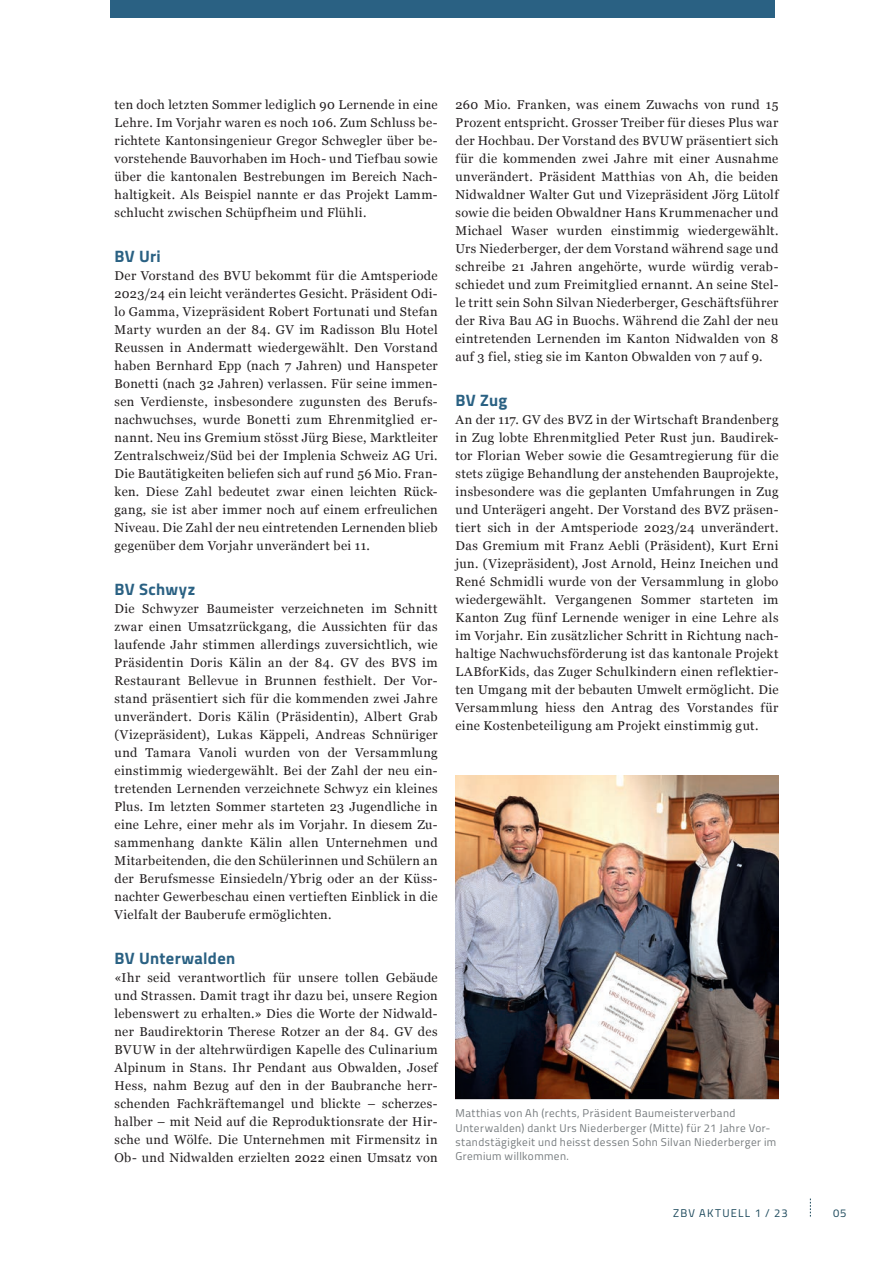
<style>
.page{position:relative;width:893px;height:1263px;background:#fff}
.page>*{position:absolute;margin:0;border:0;box-sizing:border-box;transform-origin:0 0}
.t1{font:700 16.5px "Titillium";letter-spacing:.015em;color:#2a6183}
.t2{font:12.75px/18px "Georgia";letter-spacing:.025em;color:#231f20;text-align:justify}
.t3{font:11.25px/14.2px "Titillium";letter-spacing:.035em;color:#757a7d}
.t4{font:11.25px "Titillium";letter-spacing:.1em;color:#1a475a}
</style>
<div class="page">
<svg style="left:810px;top:1198px;width:1px;height:18px"></svg>
<div style="left:111px;top:0;width:664px;height:18px;background:#2a6183"></div>
<img style="left:455px;top:775px;width:323px;height:324px">
<p class="t2" style="left:115px;top:95px;width:325px">ten doch letzten Sommer lediglich 90 Lernende in eine Lehre. Im Vorjahr waren es noch 106. Zum Schluss be&shy;richtete Kantonsingenieur Gregor Schwegler über be&shy;vorstehende Bauvorhaben im Hoch- und Tiefbau sowie über die kantonalen Bestrebungen im Bereich Nach&shy;haltigkeit. Als Beispiel nannte er das Projekt Lamm&shy;schlucht zwischen Schüpfheim und Flühli.</p>
<p class="t1" style="left:115px;top:244px;width:48px">BV Uri</p>
<p class="t2" style="left:115px;top:266px;width:325px">Der Vorstand des BVU bekommt für die Amtsperiode 2023/24 ein leicht verändertes Gesicht. Präsident Odi&shy;lo Gamma, Vizepräsident Robert Fortunati und Stefan Marty wurden an der 84. GV im Radisson Blu Hotel Reussen in Andermatt wiedergewählt. Den Vorstand haben Bernhard Epp (nach 7 Jahren) und Hanspeter Bonetti (nach 32 Jahren) verlassen. Für seine immen&shy;sen Verdienste, insbesondere zugunsten des Berufs&shy;nachwuchses, wurde Bonetti zum Ehrenmitglied er&shy;nannt. Neu ins Gremium stösst Jürg Biese, Marktleiter Zentralschweiz/Süd bei der Implenia Schweiz AG Uri.<br>Die Bautätigkeiten beliefen sich auf rund 56 Mio. Fran&shy;ken. Diese Zahl bedeutet zwar einen leichten Rück&shy;gang, sie ist aber immer noch auf einem erfreulichen Niveau. Die Zahl der neu eintretenden Lernenden blieb gegenüber dem Vorjahr unverändert bei 11.</p>
<p class="t1" style="left:115px;top:577px;width:82px">BV Schwyz</p>
<p class="t2" style="left:115px;top:599px;width:325px">Die Schwyzer Baumeister verzeichneten im Schnitt zwar einen Umsatzrückgang, die Aussichten für das laufende Jahr stimmen allerdings zuversichtlich, wie Präsidentin Doris Kälin an der 84. GV des BVS im Restaurant Bellevue in Brunnen festhielt. Der Vor&shy;stand präsentiert sich für die kommenden zwei Jahre unverändert. Doris Kälin (Präsidentin), Albert Grab (Vizepräsident), Lukas Käppeli, Andreas Schnüriger und Tamara Vanoli wurden von der Versammlung einstimmig wiedergewählt. Bei der Zahl der neu ein&shy;tretenden Lernenden verzeichnete Schwyz ein kleines Plus. Im letzten Sommer starteten 23 Jugendliche in eine Lehre, einer mehr als im Vorjahr. In diesem Zu&shy;sammenhang dankte Kälin allen Unternehmen und Mitarbeitenden, die den Schülerinnen und Schülern an der Berufsmesse Einsiedeln/Ybrig oder an der Küss&shy;nachter Gewerbeschau einen vertieften Einblick in die Vielfalt der Bauberufe ermöglichten.</p>
<p class="t1" style="left:115px;top:946px;width:122px">BV Unterwalden</p>
<p class="t2" style="left:115px;top:968px;width:325px">«Ihr seid verantwortlich für unsere tollen Gebäude und Strassen. Damit tragt ihr dazu bei, unsere Region lebenswert zu erhalten.» Dies die Worte der Nidwald&shy;ner Baudirektorin Therese Rotzer an der 84. GV des BVUW in der altehrwürdigen Kapelle des Culinarium Alpinum in Stans. Ihr Pendant aus Obwalden, Josef Hess, nahm Bezug auf den in der Baubranche herr&shy;schenden Fachkräftemangel und blickte – scherzes&shy;halber – mit Neid auf die Reproduktionsrate der Hir&shy;sche und Wölfe. Die Unternehmen mit Firmensitz in Ob- und Nidwalden erzielten 2022 einen Umsatz von</p>
<p class="t2" style="left:455px;top:95px;width:325px">260 Mio. Franken, was einem Zuwachs von rund 15<br>Prozent entspricht. Grosser Treiber für dieses Plus war der Hochbau. Der Vorstand des BVUW präsentiert sich für die kommenden zwei Jahre mit einer Ausnahme unverändert. Präsident Matthias von Ah, die beiden Nidwaldner Walter Gut und Vizepräsident Jörg Lütolf sowie die beiden Obwaldner Hans Krummenacher und Michael Waser wurden einstimmig wiedergewählt.<br>Urs Niederberger, der dem Vorstand während sage und schreibe 21 Jahren angehörte, wurde würdig verab&shy;schiedet und zum Freimitglied ernannt. An seine Stel&shy;le tritt sein Sohn Silvan Niederberger, Geschäftsführer der Riva Bau AG in Buochs. Während die Zahl der neu eintretenden Lernenden im Kanton Nidwalden von 8 auf 3 fiel, stieg sie im Kanton Obwalden von 7 auf 9.</p>
<p class="t1" style="left:455px;top:388px;width:53px">BV Zug</p>
<p class="t2" style="left:455px;top:410px;width:324px">An der 117. GV des BVZ in der Wirtschaft Brandenberg in Zug lobte Ehrenmitglied Peter Rust jun. Baudirek&shy;tor Florian Weber sowie die Gesamtregierung für die stets zügige Behandlung der anstehenden Bauprojekte, insbesondere was die geplanten Umfahrungen in Zug und Unterägeri angeht. Der Vorstand des BVZ präsen&shy;tiert sich in der Amtsperiode 2023/24 unverändert.<br>Das Gremium mit Franz Aebli (Präsident), Kurt Erni jun. (Vizepräsident), Jost Arnold, Heinz Ineichen und René Schmidli wurde von der Versammlung in globo wiedergewählt. Vergangenen Sommer starteten im Kanton Zug fünf Lernende weniger in eine Lehre als im Vorjahr. Ein zusätzlicher Schritt in Richtung nach&shy;haltige Nachwuchsförderung ist das kantonale Projekt LABforKids, das Zuger Schulkindern einen reflektier&shy;ten Umgang mit der bebauten Umwelt ermöglicht. Die Versammlung hiess den Antrag des Vorstandes für eine Kostenbeteiligung am Projekt einstimmig gut.</p>
<p class="t3" style="left:455px;top:1106px;width:322px">Matthias von Ah (rechts, Präsident Baumeisterverband Unterwalden) dankt Urs Niederberger (Mitte) für 21 Jahre Vor&shy;standstägigkeit und heisst dessen Sohn Silvan Niederberger im Gremium willkommen.</p>
<p class="t4" style="left:673px;top:1204px;width:116px">ZBV AKTUELL 1 / 23</p>
<p class="t4" style="left:833px;top:1204px;width:15px">05</p>
</div>
